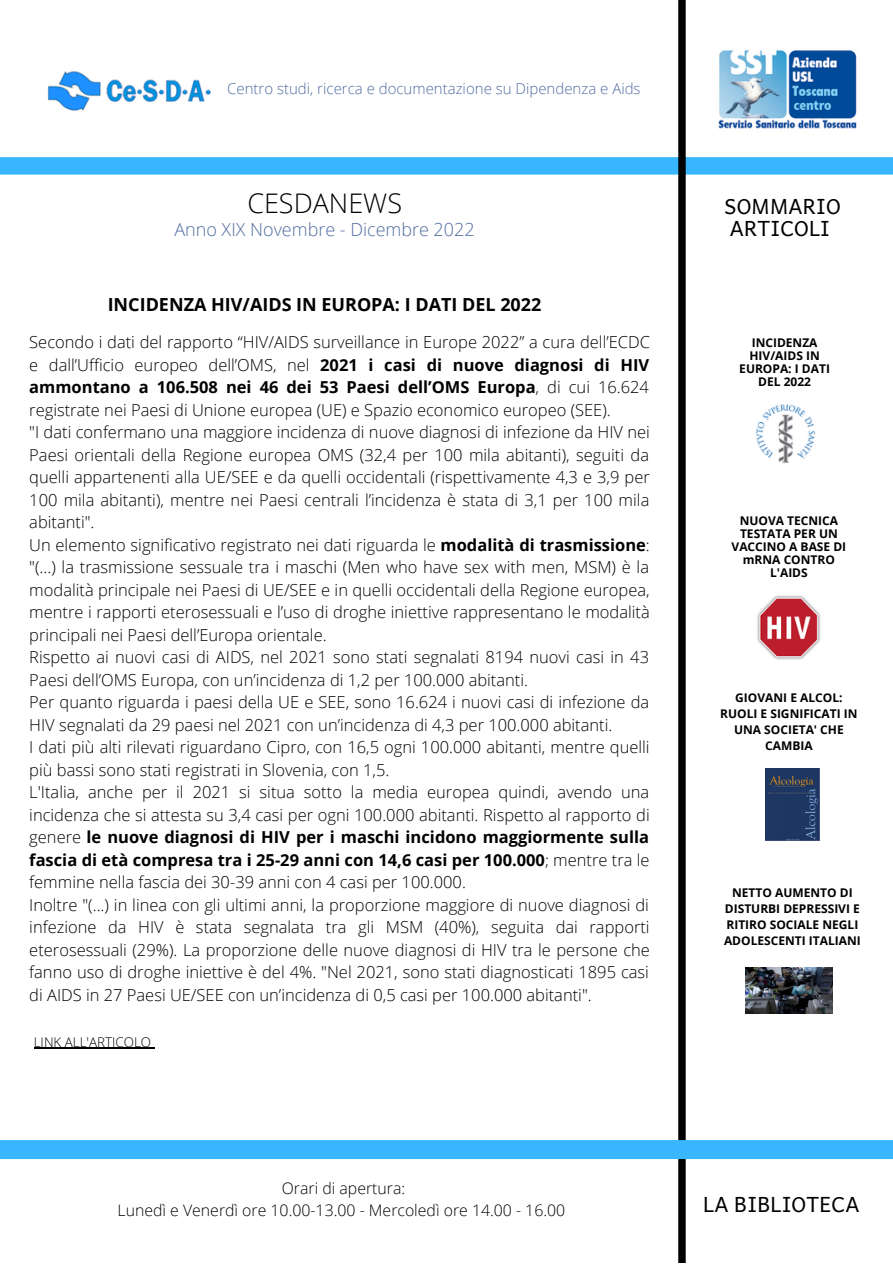
<style>
.page{position:relative;width:893px;height:1264px;background:#fff}
.page>*{position:absolute;margin:0;border:0;box-sizing:border-box;transform-origin:0 0}
.t1{font:300 27px "Open Sans";color:#000}
.t2{font:21px/22.5px "Andika";color:#000}
.t3{font:700 18px "Open Sans";color:#000}
.t4{font:300 18px "Open Sans";color:#516da1}
.t5{font:300 16.5px/22.5px "Open Sans";color:#000}
.t6{font:300 15.9px/21.3px "Open Sans";color:#000;text-align:center}
.t7{font:300 15px "Open Sans";color:#516da1}
.t8{font:300 13.35px "Open Sans";color:#000}
.t9{font:700 12px/13px "Open Sans";color:#000;text-align:center}
.s1{font-weight:700}
</style>
<div class="page">
<svg style="left:0;top:157px;width:678px;height:18px;background:#3db8ff"></svg>
<svg style="left:678px;top:0;width:214px;height:1140px"></svg>
<img style="left:713px;top:46px;width:148px;height:85px">
<svg style="left:0;top:1140px;width:892px;height:122px"></svg>
<img style="left:47px;top:71px;width:164px;height:40px">
<img style="left:755px;top:399px;width:67px;height:70px">
<img style="left:765px;top:768px;width:54px;height:72px">
<img style="left:751px;top:593px;width:74px;height:67px">
<img style="left:745px;top:967px;width:87px;height:46px">
<hr style="left:34px;top:1047px;width:117px;height:1px;background:#000">
<p class="t7" style="left:227px;top:78px;width:415px">Centro studi, ricerca e documentazione su Dipendenza e Aids</p>
<h1 class="t1" style="left:247px;top:184px;width:156px">CESDANEWS</h1>
<p class="t4" style="left:174px;top:217px;width:302px">Anno XIX Novembre - Dicembre 2022</p>
<p class="t3" style="left:108px;top:292px;width:435px">INCIDENZA HIV/AIDS IN EUROPA: I DATI DEL 2022</p>
<p class="t5" style="left:29px;top:331px;width:622px">Secondo i dati del rapporto “HIV/AIDS surveillance in Europe 2022” a cura dell’ECDC e dall’Ufficio europeo dell’OMS, nel <span class="s1">2021 i casi di nuove diagnosi di HIV ammontano a 106.508 nei 46 dei 53 Paesi dell’OMS Europa</span>, di cui 16.624 registrate nei Paesi di Unione europea (UE) e Spazio economico europeo (SEE).<br>"I dati confermano una maggiore incidenza di nuove diagnosi di infezione da HIV nei Paesi orientali della Regione europea OMS (32,4 per 100 mila abitanti), seguiti da quelli appartenenti alla UE/SEE e da quelli occidentali (rispettivamente 4,3 e 3,9 per 100 mila abitanti), mentre nei Paesi centrali l’incidenza è stata di 3,1 per 100 mila abitanti".<br>Un elemento significativo registrato nei dati riguarda le <span class="s1">modalità di trasmissione</span>: "(...) la trasmissione sessuale tra i maschi (Men who have sex with men, MSM) è la modalità principale nei Paesi di UE/SEE e in quelli occidentali della Regione europea, mentre i rapporti eterosessuali e l’uso di droghe iniettive rappresentano le modalità principali nei Paesi dell’Europa orientale.<br>Rispetto ai nuovi casi di AIDS, nel 2021 sono stati segnalati 8194 nuovi casi in 43<br>Paesi dell’OMS Europa, con un’incidenza di 1,2 per 100.000 abitanti.<br>Per quanto riguarda i paesi della UE e SEE, sono 16.624 i nuovi casi di infezione da HIV segnalati da 29 paesi nel 2021 con un’incidenza di 4,3 per 100.000 abitanti.<br>I dati più alti rilevati riguardano Cipro, con 16,5 ogni 100.000 abitanti, mentre quelli più bassi sono stati registrati in Slovenia, con 1,5.<br>L'Italia, anche per il 2021 si situa sotto la media europea quindi, avendo una incidenza che si attesta su 3,4 casi per ogni 100.000 abitanti. Rispetto al rapporto di genere <span class="s1">le nuove diagnosi di HIV per i maschi incidono maggiormente sulla fascia di età compresa tra i 25-29 anni con 14,6 casi per 100.000</span>; mentre tra le femmine nella fascia dei 30-39 anni con 4 casi per 100.000.<br>Inoltre "(...) in linea con gli ultimi anni, la proporzione maggiore di nuove diagnosi di infezione da HIV è stata segnalata tra gli MSM (40%), seguita dai rapporti eterosessuali (29%). La proporzione delle nuove diagnosi di HIV tra le persone che fanno uso di droghe iniettive è del 4%. "Nel 2021, sono stati diagnosticati 1895 casi di AIDS in 27 Paesi UE/SEE con un’incidenza di 0,5 casi per 100.000 abitanti".</p>
<p class="t8" style="left:34px;top:1032px;width:119px">LINK ALL'ARTICOLO</p>
<p class="t6" style="left:118px;top:1177px;width:449px">Orari di apertura:<br>Lunedì e Venerdì ore 10.00-13.00 - Mercoledì ore 14.00 - 16.00</p>
<p class="t2" style="left:724px;top:194px;width:118px">SOMMARIO<br>ARTICOLI</p>
<p class="t9" style="left:739px;top:336px;width:92px">INCIDENZA<br>HIV/AIDS IN<br>EUROPA: I DATI<br>DEL 2022</p>
<p class="t9" style="left:731px;top:514px;width:116px">NUOVA TECNICA<br>TESTATA PER UN<br>VACCINO A BASE DI mRNA CONTRO<br>L'AIDS</p>
<p class="t9" style="left:720px;top:689px;width:139px;line-height:16px">GIOVANI E ALCOL:<br>RUOLI E SIGNIFICATI IN<br>UNA SOCIETA' CHE<br>CAMBIA</p>
<p class="t9" style="left:724px;top:884px;width:138px;line-height:16px">NETTO AUMENTO DI<br>DISTURBI DEPRESSIVI E<br>RITIRO SOCIALE NEGLI<br>ADOLESCENTI ITALIANI</p>
<p class="t2" style="left:703px;top:1192px;width:158px">LA BIBLIOTECA</p>
</div>
